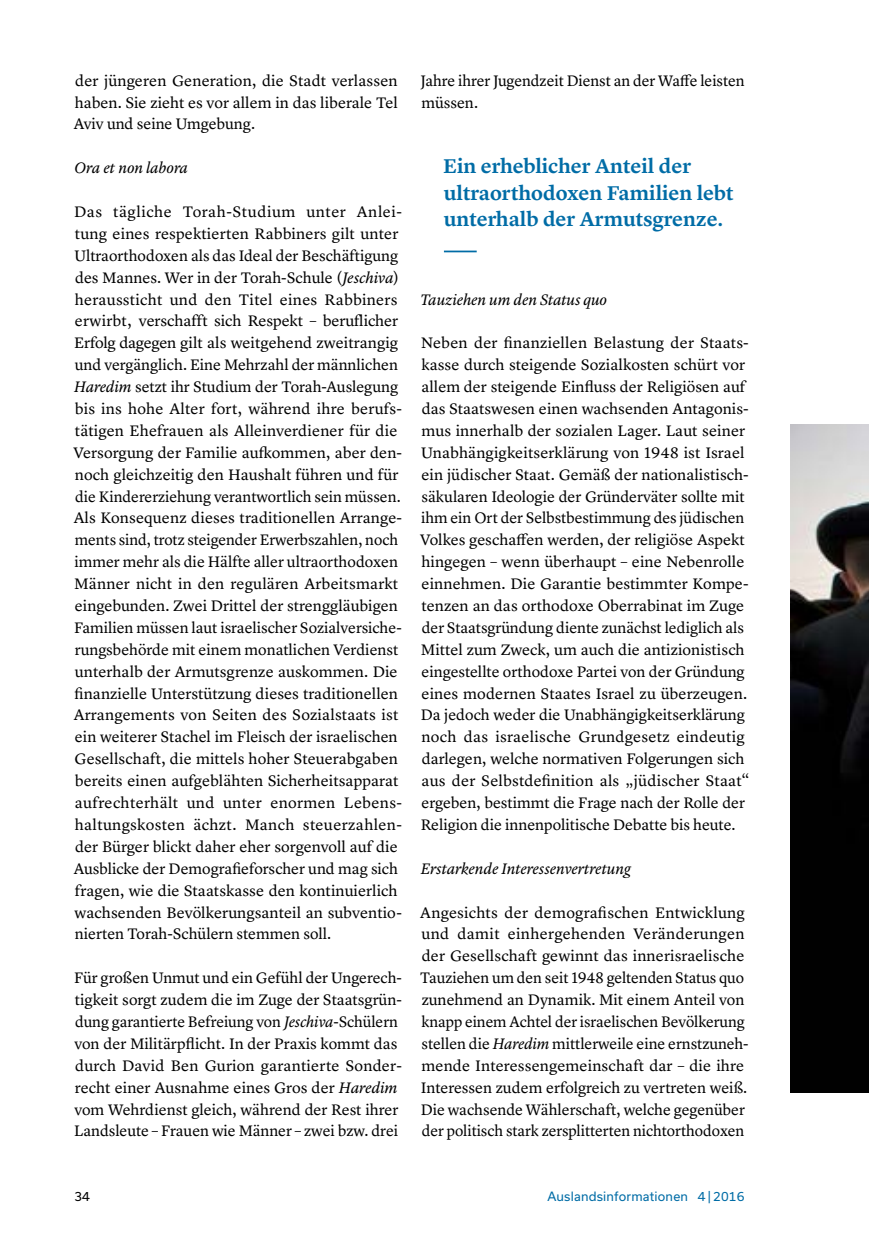
<style>
.page{position:relative;width:869px;height:1246px;background:#fff}
.page>*{position:absolute;margin:0;border:0;box-sizing:border-box;transform-origin:0 0}
.t1{font:600 20.65px/26.2px "Lyon Text";color:#006ca6}
.Paragraph{font:15.75px/21.9px "Lyon Text";color:#000}
.Paragraph-2{font:italic 15.75px "Lyon Text";letter-spacing:-.005em;color:#000}
.t2{font:12.25px "Usual";letter-spacing:.015em;color:#006ca6}
.t3{font:12.25px "Usual";color:#000}
.s1{font-style:italic}
</style>
<div class="page">
<hr style="left:443px;top:250px;width:33px;height:2px;background:#006ca6">
<img style="left:790px;top:425px;width:78px;height:667px">
<p class="Paragraph" style="left:74px;top:68px;width:325px;text-align:justify">der jüngeren Generation, die Stadt verlassen haben. Sie zieht es vor allem in das liberale Tel Aviv und seine Umgebung.</p>
<p class="Paragraph-2" style="left:74px;top:156px;width:115px">Ora et non labora</p>
<p class="Paragraph" style="left:73px;top:199px;width:330px">Das tägliche Torah-Studium unter Anlei&shy;tung eines respektierten Rabbiners gilt unter Ultraorthodoxen als das Ideal der Beschäftigung des Mannes. Wer in der Torah-Schule (<span class="s1">Jeschiva</span>) heraussticht und den Titel eines Rabbiners erwirbt, verschafft sich Respekt – beruflicher Erfolg dagegen gilt als weitgehend zweitrangig und vergänglich. Eine Mehrzahl der männlichen <span class="s1">Haredim</span> setzt ihr Studium der Torah-Auslegung bis ins hohe Alter fort, während ihre berufs&shy;tätigen Ehefrauen als Alleinverdiener für die Versorgung der Familie aufkommen, aber den&shy;noch gleichzeitig den Haushalt führen und für die Kindererziehung verantwortlich sein müssen.<br>Als Konsequenz dieses traditionellen Arrange&shy;ments sind, trotz steigender Erwerbszahlen, noch immer mehr als die Hälfte aller ultraorthodoxen Männer nicht in den regulären Arbeitsmarkt eingebunden. Zwei Drittel der strenggläubigen Familien müssen laut israelischer Sozialversiche&shy;rungsbehörde mit einem monatlichen Verdienst unterhalb der Armutsgrenze auskommen. Die finanzielle Unterstützung dieses traditionellen Arrangements von Seiten des Sozialstaats ist ein weiterer Stachel im Fleisch der israelischen Gesellschaft, die mittels hoher Steuerabgaben bereits einen aufgeblähten Sicherheitsapparat aufrechterhält und unter enormen Lebens&shy;haltungskosten ächzt. Manch steuerzahlen&shy;der Bürger blickt daher eher sorgenvoll auf die Ausblicke der Demografieforscher und mag sich fragen, wie die Staatskasse den kontinuierlich wachsenden Bevölkerungsanteil an subventio&shy;nierten Torah-Schülern stemmen soll.</p>
<p class="Paragraph" style="left:74px;top:965px;width:329px">Für großen Unmut und ein Gefühl der Ungerech&shy;tigkeit sorgt zudem die im Zuge der Staatsgrün&shy;dung garantierte Befreiung von <span class="s1">Jeschiva</span>-Schülern von der Militärpflicht. In der Praxis kommt das durch David Ben Gurion garantierte Sonder&shy;recht einer Ausnahme eines Gros der <span class="s1">Haredim </span>vom Wehrdienst gleich, während der Rest ihrer Landsleute – Frauen wie Männer – zwei bzw. drei</p>
<p class="Paragraph" style="left:420px;top:68px;width:325px">Jahre ihrer Jugendzeit Dienst an der Waffe leisten müssen.</p>
<p class="t1" style="left:443px;top:151px;width:291px">Ein erheblicher Anteil der ultraorthodoxen Familien lebt unterhalb der Armutsgrenze.</p>
<p class="Paragraph-2" style="left:420px;top:287px;width:188px">Tauziehen um den Status quo</p>
<p class="Paragraph" style="left:420px;top:331px;width:331px">Neben der finanziellen Belastung der Staats&shy;kasse durch steigende Sozialkosten schürt vor allem der steigende Einfluss der Religiösen auf das Staatswesen einen wachsenden Antagonis&shy;mus innerhalb der sozialen Lager. Laut seiner Unabhängigkeitserklärung von 1948 ist Israel ein jüdischer Staat. Gemäß der nationalistisch&shy;säkularen Ideologie der Gründerväter sollte mit ihm ein Ort der Selbstbestimmung des jüdischen Volkes geschaffen werden, der religiöse Aspekt hingegen – wenn überhaupt – eine Nebenrolle einnehmen. Die Garantie bestimmter Kompe&shy;tenzen an das orthodoxe Oberrabinat im Zuge der Staatsgründung diente zunächst lediglich als Mittel zum Zweck, um auch die antizionistisch eingestellte orthodoxe Partei von der Gründung eines modernen Staates Israel zu überzeugen.<br>Da jedoch weder die Unabhängigkeitserklärung noch das israelische Grundgesetz eindeutig darlegen, welche normativen Folgerungen sich aus der Selbstdefinition als „jüdischer Staat“ ergeben, bestimmt die Frage nach der Rolle der Religion die innenpolitische Debatte bis heute.</p>
<p class="Paragraph-2" style="left:420px;top:856px;width:211px">Erstarkende Interessenvertretung</p>
<p class="Paragraph" style="left:420px;top:899px;width:329px">Angesichts der demografischen Entwicklung und damit einhergehenden Veränderungen der Gesellschaft gewinnt das innerisraelische Tauziehen um den seit 1948 geltenden Status quo zunehmend an Dynamik. Mit einem Anteil von knapp einem Achtel der israelischen Bevölkerung stellen die <span class="s1">Haredim</span> mittlerweile eine ernstzuneh&shy;mende Interessengemeinschaft dar – die ihre Interessen zudem erfolgreich zu vertreten weiß.<br>Die wachsende Wählerschaft, welche gegenüber der politisch stark zersplitterten nichtorthodoxen</p>
<p class="t3" style="left:74px;top:1188px;width:17px">34</p>
<p class="t2" style="left:547px;top:1188px;width:198px">Auslandsinformationen 4|2016</p>
</div>
